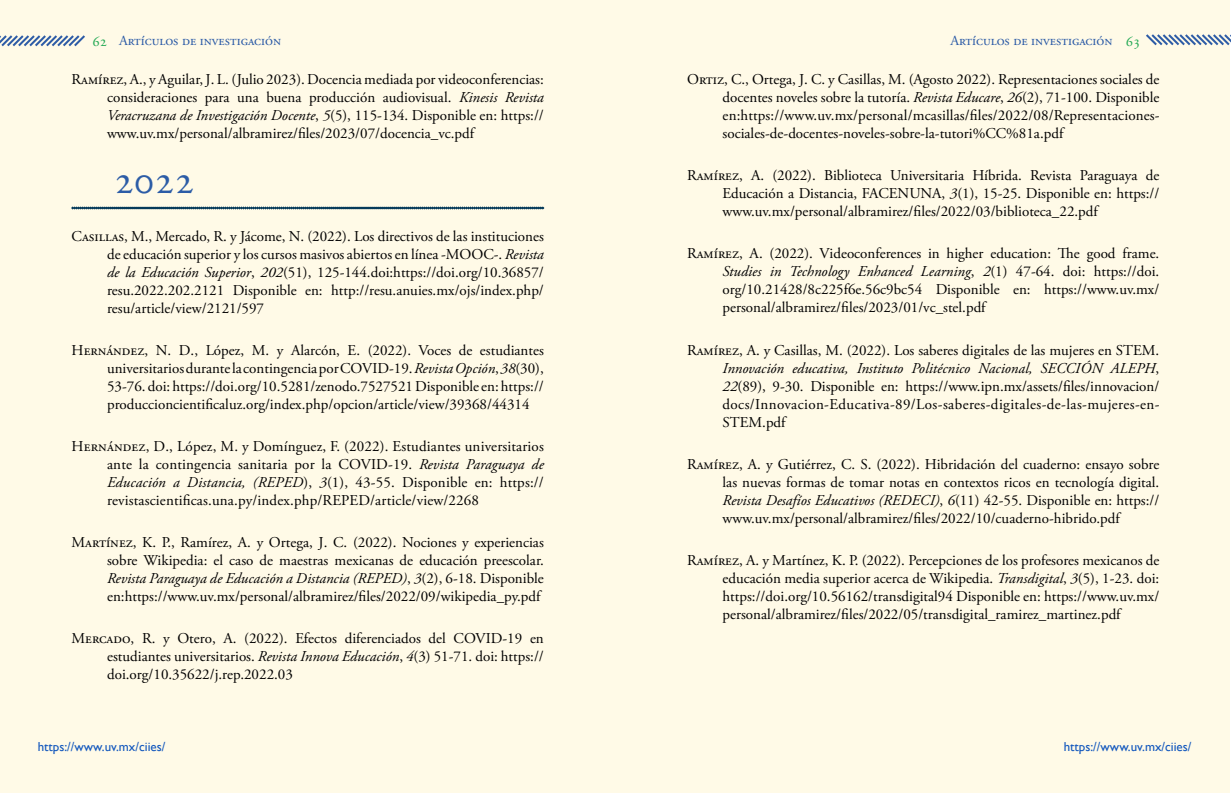
<style>
.page{position:relative;width:1231px;height:794px;background:#fff}
.page>*{position:absolute;margin:0;border:0;box-sizing:border-box;transform-origin:0 0}
.t1{font:41px "Adobe Garamond Pro";color:#2c5ca6}
.t2{font:15px/18px "Adobe Garamond Pro";color:#000;text-align:justify}
.t3{font:15px "Adobe Garamond Pro";color:#23a954}
.t4{font:14px "Adobe Garamond Pro";color:#2858a5}
.t5{font:13px "Gill Sans";color:#1257bd}
.s1{font-style:italic}
</style>
<div class="page">
<div style="left:0;top:0;width:1230px;height:793px;background:#fffae7"></div>
<svg style="left:0;top:34px;width:1230px;height:13px"></svg>
<svg style="left:71px;top:207px;width:473px;height:2px"></svg>
<p class="t4" style="left:119px;top:32px;width:164px">Artículos de investigación</p>
<p class="t2" style="left:107px;top:71px;width:438px;text-indent:-35px">Ramírez, A., y Aguilar, J. L. (Julio 2023). Docencia mediada por videoconferencias: consideraciones para una buena producción audiovisual. <span class="s1">Kinesis Revista Veracruzana de Investigación Docente</span>, <span class="s1">5</span>(5), 115‑134. Disponible en: https:// www.uv.mx/personal/albramirez/files/2023/07/docencia_vc.pdf</p>
<p class="t1" style="left:114px;top:155px;width:82px">2022</p>
<p class="t2" style="left:107px;top:227px;width:438px;text-indent:-35px">Casillas, M., Mercado, R. y Jácome, N. (2022). Los directivos de las instituciones de educación superior y los cursos masivos abiertos en línea -MOOC-. <span class="s1">Revista de la Educación Superior</span>, <span class="s1">202</span>(51), 125‑144.doi:https://doi.org/10.36857/ resu.2022.202.2121 Disponible en: http://resu.anuies.mx/ojs/index.php/ resu/article/view/2121/597</p>
<p class="t2" style="left:107px;top:341px;width:438px;text-indent:-35px">Hernández, N. D., López, M. y Alarcón, E. (2022). Voces de estudiantes universitarios durante la contingencia por COVID-19. <span class="s1">Revista Opción</span>, <span class="s1">38</span>(30), 53-76. doi: https://doi.org/10.5281/zenodo.7527521 Disponible en: https:// produccioncientificaluz.org/index.php/opcion/article/view/39368/44314</p>
<p class="t2" style="left:107px;top:437px;width:438px;text-indent:-35px">Hernández, D., López, M. y Domínguez, F. (2022). Estudiantes universitarios ante la contingencia sanitaria por la COVID-19. <span class="s1">Revista Paraguaya de Educación a Distancia, (REPED</span>), <span class="s1">3</span>(1), 43‑55. Disponible en: https:// revistascientificas.una.py/index.php/REPED/article/view/2268</p>
<p class="t2" style="left:107px;top:533px;width:438px;text-indent:-35px">Martínez, K. P., Ramírez, A. y Ortega, J. C. (2022). Nociones y experiencias sobre Wikipedia: el caso de maestras mexicanas de educación preescolar.<br><span class="s1">Revista Paraguaya de Educación a Distancia (REPED)</span>, <span class="s1">3</span>(2), 6‑18. Disponible en:https://www.uv.mx/personal/albramirez/files/2022/09/wikipedia_py.pdf</p>
<p class="t2" style="left:107px;top:629px;width:438px;text-indent:-35px">Mercado, R. y Otero, A. (2022). Efectos diferenciados del COVID-19 en estudiantes universitarios. <span class="s1">Revista Innova Educación</span>, <span class="s1">4</span>(3) 51-71. doi: https:// doi.org/10.35622/j.rep.2022.03</p>
<p class="t4" style="left:950px;top:32px;width:164px">Artículos de investigación</p>
<p class="t2" style="left:722px;top:71px;width:438px;text-indent:-35px">Ortiz, C., Ortega, J. C. y Casillas, M. (Agosto 2022). Representaciones sociales de docentes noveles sobre la tutoría. <span class="s1">Revista Educare</span>, <span class="s1">26</span>(2), 71‑100. Disponible en:https://www.uv.mx/personal/mcasillas/files/2022/08/Representaciones&shy;sociales-de-docentes-noveles-sobre-la-tutori%CC%81a.pdf</p>
<p class="t2" style="left:722px;top:167px;width:438px;text-indent:-35px">Ramírez, A. (2022). Biblioteca Universitaria Híbrida. Revista Paraguaya de Educación a Distancia, FACENUNA, <span class="s1">3</span>(1), 15‑25. Disponible en: https:// www.uv.mx/personal/albramirez/files/2022/03/biblioteca_22.pdf</p>
<p class="t2" style="left:722px;top:245px;width:438px;text-indent:-35px">Ramírez, A. (2022). Videoconferences in higher education: The good frame.<br><span class="s1">Studies in Technology Enhanced Learning</span>, <span class="s1">2</span>(1) 47-64. doi: https://doi. org/10.21428/8c225f6e.56c9bc54 Disponible en: https://www.uv.mx/ personal/albramirez/files/2023/01/vc_stel.pdf</p>
<p class="t2" style="left:722px;top:341px;width:438px;text-indent:-35px">Ramírez, A. y Casillas, M. (2022). Los saberes digitales de las mujeres en STEM.<br><span class="s1">Innovación educativa, Instituto Politécnico Nacional, SECCIÓN ALEPH</span>, <span class="s1">22</span>(89), 9-30. Disponible en: https://www.ipn.mx/assets/files/innovacion/ docs/Innovacion-Educativa-89/Los-saberes-digitales-de-las-mujeres-en-STEM.pdf</p>
<p class="t2" style="left:722px;top:455px;width:438px;text-indent:-35px">Ramírez, A. y Gutiérrez, C. S. (2022). Hibridación del cuaderno: ensayo sobre las nuevas formas de tomar notas en contextos ricos en tecnología digital.<br><span class="s1">Revista Desafíos Educativos (REDECI)</span>, <span class="s1">6</span>(11) 42-55. Disponible en: https:// www.uv.mx/personal/albramirez/files/2022/10/cuaderno-hibrido.pdf</p>
<p class="t2" style="left:722px;top:551px;width:438px;text-indent:-35px">Ramírez, A. y Martínez, K. P. (2022). Percepciones de los profesores mexicanos de educación media superior acerca de Wikipedia. <span class="s1">Transdigital</span>, <span class="s1">3</span>(5), 1-23. doi: https://doi.org/10.56162/transdigital94 Disponible en: https://www.uv.mx/ personal/albramirez/files/2022/05/transdigital_ramirez_martinez.pdf</p>
<p class="t3" style="left:92px;top:32px;width:16px">62</p>
<p class="t3" style="left:1125px;top:32px;width:16px">63</p>
<p class="t5" style="left:38px;top:739px;width:129px">https://www.uv.mx/ciies/</p>
<p class="t5" style="left:1063px;top:739px;width:129px">https://www.uv.mx/ciies/</p>
</div>
